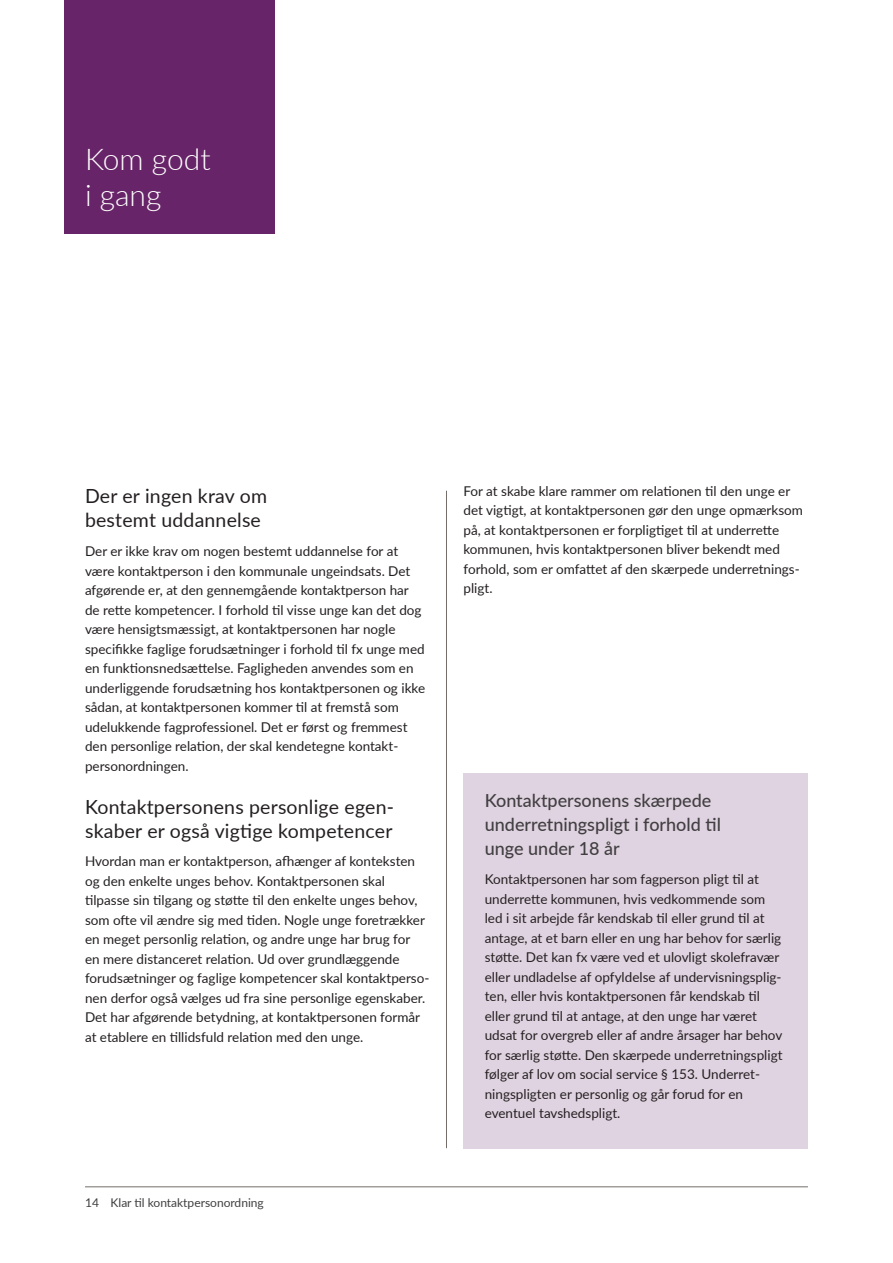
<style>
.page{position:relative;width:893px;height:1263px;background:#fff}
.page>*{position:absolute;margin:0;border:0;box-sizing:border-box;transform-origin:0 0}
._1__Overskrift_2___l{font:300 30px/36px "Lato";color:#fff}
._1_Overskrift_3{font:19.5px/24px "Lato";letter-spacing:.01em;color:#231f20}
._1__Boksoverskrift_5{font:500 18px/24px "Lato";color:#413f41}
._1_Brødtekst_9_13{font:13.5px/19.5px "Lato";color:#231f20}
.t1{font:12px "Lato";color:#413f41}
</style>
<div class="page">
<div style="left:463px;top:773px;width:345px;height:375px;background:#e0d3e1"></div>
<hr style="left:446px;top:491px;width:1px;height:657px;background:#736e6a">
<div style="left:64px;top:0;width:210px;height:234px;background:#682468"></div>
<hr style="left:85px;top:1186px;width:723px;height:1px;background:#736e6a">
<p class="_1__Overskrift_2___l" style="left:85px;top:140px;width:127px">Kom godt i gang</p>
<p class="_1_Overskrift_3" style="left:85px;top:483px;width:184px">Der er ingen krav om bestemt uddannelse</p>
<p class="_1_Brødtekst_9_13" style="left:85px;top:541px;width:342px">Der er ikke krav om nogen bestemt uddannelse for at være kontaktperson i den kommunale ungeindsats. Det afgørende er, at den gennemgående kontaktperson har de rette kompetencer. I forhold til visse unge kan det dog være hensigtsmæssigt, at kontaktpersonen har nogle specifikke faglige forudsætninger i forhold til fx unge med en funktionsnedsættelse. Fagligheden anvendes som en underliggende forudsætning hos kontaktpersonen og ikke sådan, at kontaktpersonen kommer til at fremstå som udelukkende fagprofessionel. Det er først og fremmest den personlige relation, der skal kendetegne kontakt&shy;personordningen.</p>
<p class="_1_Overskrift_3" style="left:85px;top:794px;width:309px">Kontaktpersonens personlige egen&shy;skaber er også vigtige kompetencer</p>
<p class="_1_Brødtekst_9_13" style="left:85px;top:851px;width:346px">Hvordan man er kontaktperson, afhænger af konteksten og den enkelte unges behov. Kontaktpersonen skal tilpasse sin tilgang og støtte til den enkelte unges behov, som ofte vil ændre sig med tiden. Nogle unge foretrækker en meget personlig relation, og andre unge har brug for<br>en mere distanceret relation. Ud over grundlæggende forudsætninger og faglige kompetencer skal kontaktperso&shy;nen derfor også vælges ud fra sine personlige egenskaber.<br>Det har afgørende betydning, at kontaktpersonen formår at etablere en tillidsfuld relation med den unge.</p>
<p class="t1" style="left:85px;top:1194px;width:180px">14 Klar til kontaktpersonordning</p>
<p class="_1_Brødtekst_9_13" style="left:463px;top:480px;width:341px">For at skabe klare rammer om relationen til den unge er det vigtigt, at kontaktpersonen gør den unge opmærksom på, at kontaktpersonen er forpligtiget til at underrette kommunen, hvis kontaktpersonen bliver bekendt med forhold, som er omfattet af den skærpede underretnings&shy;pligt.</p>
<p class="_1__Boksoverskrift_5" style="left:485px;top:788px;width:238px">Kontaktpersonens skærpede underretningspligt i forhold til unge under 18 år</p>
<p class="_1_Brødtekst_9_13" style="left:485px;top:869px;width:299px">Kontaktpersonen har som fagperson pligt til at underrette kommunen, hvis vedkommende som led i sit arbejde får kendskab til eller grund til at antage, at et barn eller en ung har behov for særlig støtte. Det kan fx være ved et ulovligt skolefravær eller undladelse af opfyldelse af undervisningsplig&shy;ten, eller hvis kontaktpersonen får kendskab til eller grund til at antage, at den unge har været udsat for overgreb eller af andre årsager har behov for særlig støtte. Den skærpede underretningspligt følger af lov om social service § 153. Underret&shy;ningspligten er personlig og går forud for en eventuel tavshedspligt.</p>
</div>
